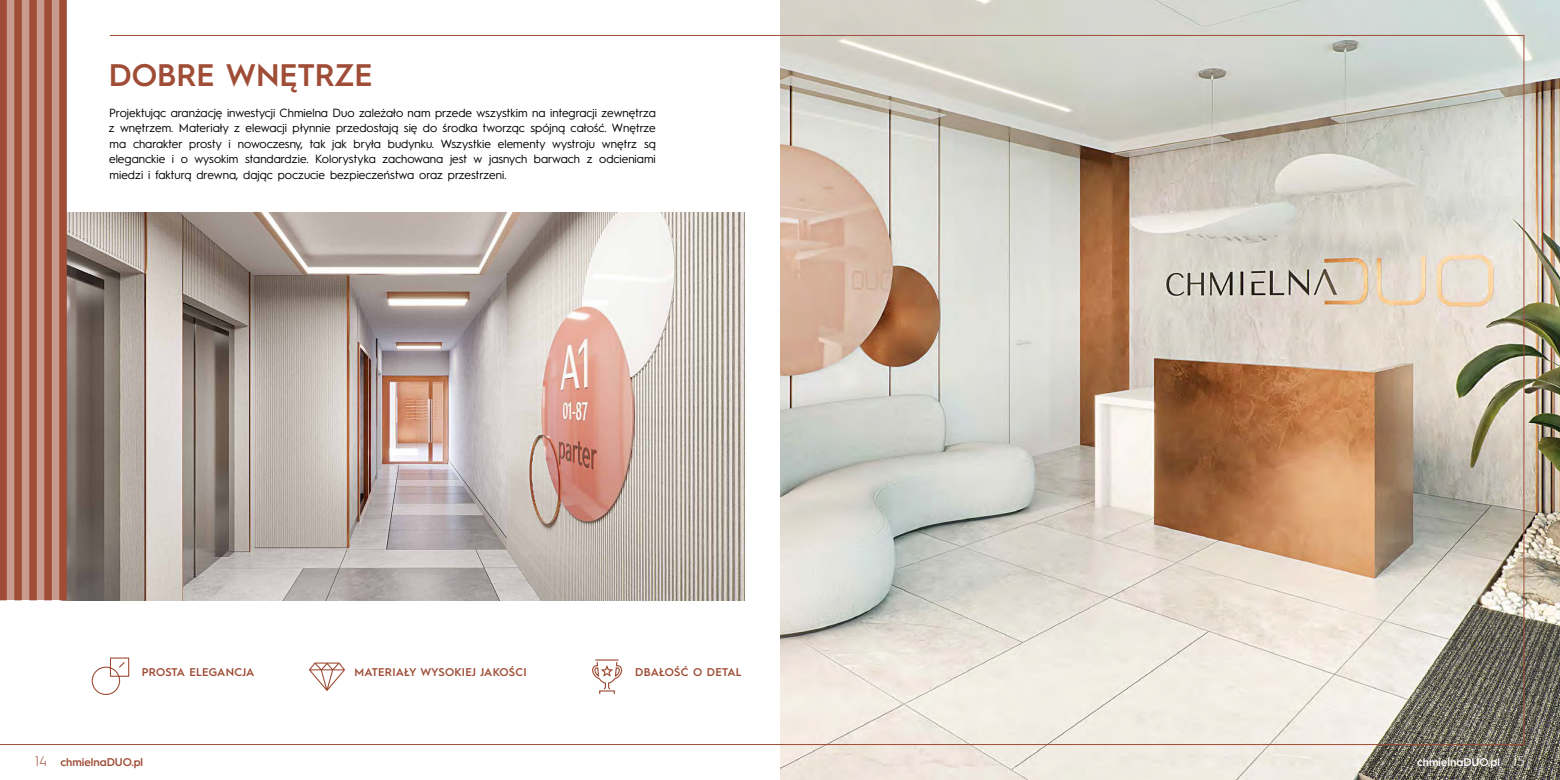
<style>
.page{position:relative;width:1560px;height:780px;background:#fff}
.page>*{position:absolute;margin:0;border:0;box-sizing:border-box;transform-origin:0 0}
.t1{font:600 31.25px "Hurme Geometric Sans 1";color:#9f4d36}
.t2{font:11.88px/15.6px "Hurme Geometric Sans 1";color:#000;text-align:justify}
.t3{font:600 11.25px "Hurme Geometric Sans 1";letter-spacing:.01em;color:#9f4d36}
.t4{font:600 11.25px "Hurme Geometric Sans 1";color:#fff}
.s1{font-weight:300;font-size:13.75px}
</style>
<div class="page">
<img style="left:780px;top:0;width:779px;height:780px">
<img style="left:0;top:35px;width:1524px;height:710px">
<div style="left:59px;top:0;width:8px;height:600px;background:#9f4d36"></div>
<svg style="left:0;top:0;width:60px;height:600px;background:#b16f5c"></svg>
<svg style="left:309px;top:662px;width:36px;height:29px"></svg>
<svg style="left:91px;top:657px;width:39px;height:38px"></svg>
<svg style="left:591px;top:641px;width:31px;height:58px"></svg>
<h1 class="t1" style="left:109px;top:53px;width:265px">DOBRE WNĘTRZE</h1>
<p class="t2" style="left:109px;top:104px;width:548px">Projektując aranżację inwestycji Chmielna Duo zależało nam przede wszystkim na integracji zewnętrza z wnętrzem. Materiały z elewacji płynnie przedostają się do środka tworząc spójną całość. Wnętrze ma charakter prosty i nowoczesny, tak jak bryła budynku. Wszystkie elementy wystroju wnętrz są eleganckie i o wysokim standardzie. Kolorystyka zachowana jest w jasnych barwach z odcieniami miedzi i fakturą drewna, dając poczucie bezpieczeństwa oraz przestrzeni.</p>
<p class="t3" style="left:142px;top:664px;width:114px">PROSTA ELEGANCJA</p>
<p class="t3" style="left:354px;top:664px;width:174px">MATERIAŁY WYSOKIEJ JAKOŚCI</p>
<p class="t3" style="left:635px;top:664px;width:108px">DBAŁOŚĆ O DETAL</p>
<p class="t3" style="left:35px;top:753px;width:109px"><span class="s1">14</span> chmielnaDUO.pl</p>
<p class="t4" style="left:1416px;top:753px;width:109px">chmielnaDUO.pl <span class="s1">15</span></p>
</div>
